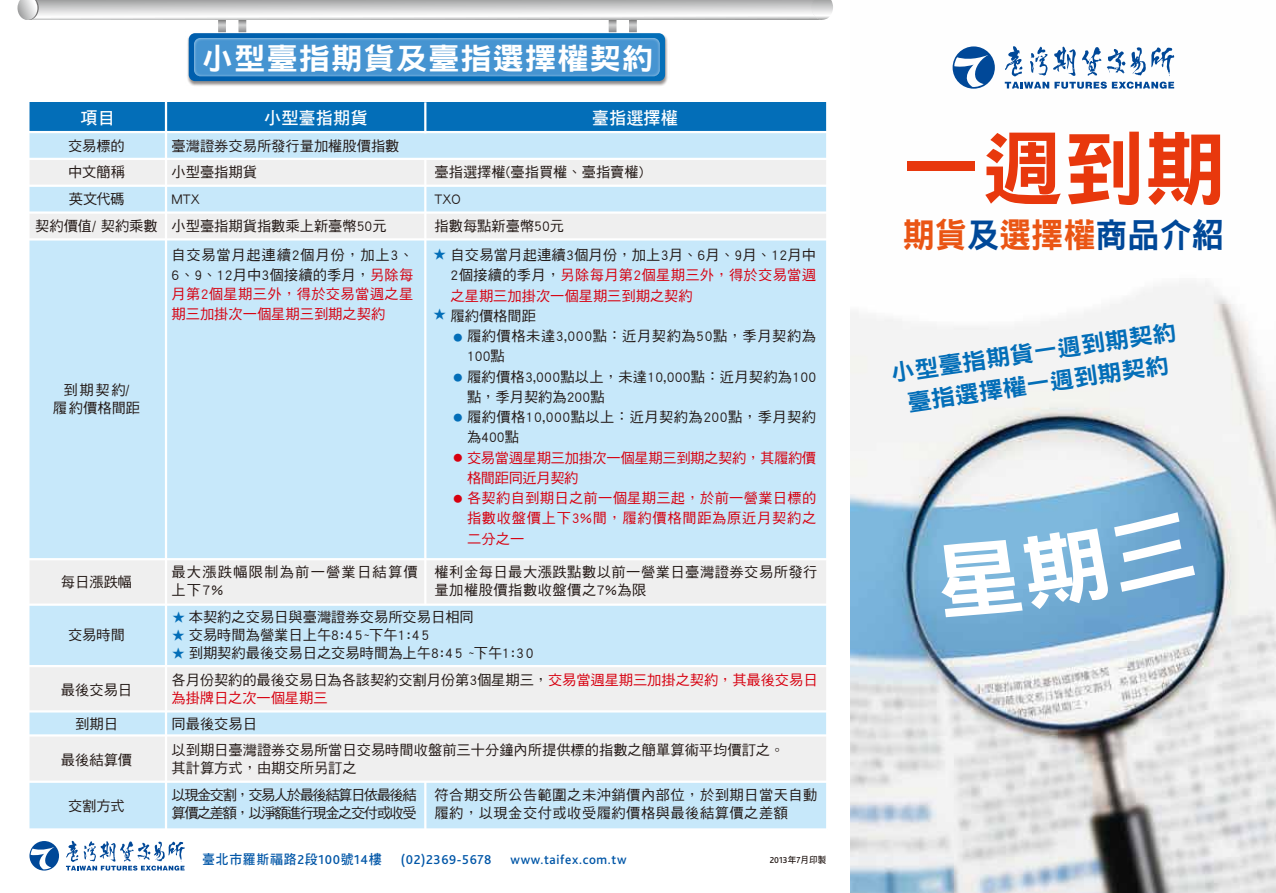
<style>
.page{position:relative;width:1276px;height:893px;background:#fff}
.page>*{position:absolute;margin:0;border:0;box-sizing:border-box;transform-origin:0 0}
.t1{font:81.3px "DF Hei Std W9";color:#e8380d}
.t2{font:34.05px "DF Hei Std W9";color:#ea5514;scale:.94 1}
.t3{font:30px "DF Hei Std W9";letter-spacing:.025em;color:#fff;scale:1.05 1}
.t4{font:22.8px/31.5px "DF Hei Std W9";color:#036eb8;text-align:center;scale:1.05 1}
.t5{font:17.25px "DF Hei Std W7";color:#fff}
.t6{font:14.25px/26.7px "DF Hei Std W5";color:#221815}
.t7{font:14.25px/20.2px "DF Hei Std W5";letter-spacing:.035em;color:#221815}
.t8{font:14.25px/20.2px "DF Hei Std W5";letter-spacing:.01em;color:#d7000f;text-align:justify}
.t9{font:14.25px/27.2px "DF Hei Std W5";letter-spacing:-.1em;color:#221815}
.t10{font:14.25px/18px "DF Hei Std W5";letter-spacing:.085em;color:#221815}
.t11{font:14.25px/18px "DF Hei Std W5";letter-spacing:.06em;color:#221815;text-align:center}
.t12{font:500 13.5px "Bliss 2";letter-spacing:.05em;color:#0056a7;scale:.96 1}
.t13{font:13.5px "DF Hei Std W7";letter-spacing:.05em;color:#0056a7;scale:.96 1}
.t14{font:500 9px "Bliss 2";color:#221815;scale:.95 1}
.t15{font:300 9px "Adobe Ming Std";color:#036eb8}
.t16{font:9px "DF Hei Std W5";color:#d7000f}
.s1{color:#221815}
.s2{font-family:"Adobe Ming Std";font-weight:300;color:#036eb8}
.s3{color:#d7000f}
.s4{font-family:"Bliss 2";font-weight:500}
.s5{font-family:"DF Hei Std W7";font-weight:400}
.s6{color:#004898}
</style>
<div class="page">
<img style="left:850px;top:56px;width:426px;height:837px">
<svg style="left:952px;top:46px;width:43px;height:43px"></svg>
<svg style="left:1004px;top:46px;width:170px;height:43px"></svg>
<svg style="left:941px;top:512px;width:254px;height:105px"></svg>
<svg style="left:29px;top:841px;width:30px;height:30px"></svg>
<svg style="left:66px;top:840px;width:119px;height:31px"></svg>
<img style="left:188px;top:81px;width:479px;height:5px">
<div style="left:28px;top:132px;width:799px;height:698px;background:#c7e8fa"></div>
<div style="left:28px;top:102px;width:799px;height:30px;background:#036eb8"></div>
<div style="left:28px;top:159px;width:799px;height:27px;background:#efefef"></div>
<div style="left:28px;top:213px;width:799px;height:26px;background:#efefef"></div>
<div style="left:28px;top:559px;width:799px;height:46px;background:#efefef"></div>
<div style="left:28px;top:666px;width:799px;height:45px;background:#efefef"></div>
<div style="left:28px;top:735px;width:799px;height:47px;background:#efefef"></div>
<hr style="left:26px;top:102px;width:3px;height:728px;background:#fff">
<hr style="left:165px;top:102px;width:2px;height:728px;background:#fff">
<hr style="left:424px;top:159px;width:2px;height:446px;background:#fff">
<hr style="left:424px;top:102px;width:2px;height:31px;background:#fff">
<hr style="left:424px;top:782px;width:2px;height:48px;background:#fff">
<hr style="left:826px;top:102px;width:3px;height:728px;background:#fff">
<hr style="left:28px;top:131px;width:799px;height:2px;background:#fff">
<hr style="left:28px;top:158px;width:799px;height:2px;background:#fff">
<hr style="left:28px;top:185px;width:799px;height:2px;background:#fff">
<hr style="left:28px;top:211px;width:799px;height:3px;background:#fff">
<hr style="left:28px;top:238px;width:799px;height:3px;background:#fff">
<hr style="left:28px;top:558px;width:799px;height:2px;background:#fff">
<hr style="left:28px;top:603px;width:799px;height:3px;background:#fff">
<hr style="left:28px;top:665px;width:799px;height:2px;background:#fff">
<hr style="left:28px;top:710px;width:799px;height:2px;background:#fff">
<hr style="left:28px;top:734px;width:799px;height:3px;background:#fff">
<hr style="left:28px;top:781px;width:799px;height:2px;background:#fff">
<hr style="left:28px;top:828px;width:799px;height:3px;background:#fff">
<svg style="left:18px;top:0;width:815px;height:81px"></svg>
<p class="t5" style="left:81px;top:108px;width:36px">項目</p>
<p class="t6" style="left:35px;top:132px;width:124px;text-align:center">交易標的<br>中文簡稱<br>英文代碼<br>契約價值/ 契約乘數</p>
<p class="t11" style="left:53px;top:381px;width:89px">到期契約/<br>履約價格間距</p>
<p class="t6" style="left:61px;top:569px;width:73px">每日漲跌幅</p>
<p class="t6" style="left:68px;top:621px;width:58px">交易時間</p>
<p class="t6" style="left:61px;top:676px;width:73px">最後交易日</p>
<p class="t6" style="left:75px;top:710px;width:44px">到期日</p>
<p class="t6" style="left:61px;top:746px;width:73px">最後結算價</p>
<p class="t6" style="left:68px;top:792px;width:58px">交割方式</p>
<h3 class="t3" style="left:202px;top:42px;width:431px">小型臺指期貨及臺指選擇權契約</h3>
<p class="t5" style="left:264px;top:108px;width:105px">小型臺指期貨</p>
<p class="t5" style="left:592px;top:108px;width:88px">臺指選擇權</p>
<p class="t6" style="left:171px;top:132px;width:230px">臺灣證券交易所發行量加權股價指數</p>
<p class="t6" style="left:171px;top:159px;width:87px">小型臺指期貨</p>
<p class="t6" style="left:434px;top:159px;width:210px">臺指選擇權(臺指買權、臺指賣權)</p>
<p class="t6" style="left:171px;top:186px;width:30px">MTX</p>
<p class="t6" style="left:434px;top:186px;width:28px">TXO</p>
<p class="t6" style="left:171px;top:211px;width:243px;line-height:29px">小型臺指期貨指數乘上新臺幣50元<br>自交易當月起連續2個月份，加上3、</p>
<p class="t8" style="left:171px;top:264px;width:243px;line-height:19.5px"><span class="s1">6、9、12月中3個接續的季月，</span>另除每月第2個星期三外，得於交易當週之星期三加掛次一個星期三到期之契約</p>
<p class="t7" style="left:467px;top:326px;width:351px">履約價格未達3,000點：近月契約為50點，季月契約為<br>100點<br>履約價格3,000點以上，未達10,000點：近月契約為100點，季月契約為200點<br>履約價格10,000點以上：近月契約為200點，季月契約為400點</p>
<p class="t8" style="left:467px;top:447px;width:351px;text-align:left">交易當週星期三加掛次一個星期三到期之契約，其履約價格間距同近月契約<br>各契約自到期日之前一個星期三起，於前一營業日標的指數收盤價上下3%間，履約價格間距為原近月契約之二分之一</p>
<p class="t6" style="left:434px;top:212px;width:131px">指數每點新臺幣50元</p>
<p class="t6" style="left:450px;top:245px;width:367px;line-height:20.2px;text-align:justify;text-indent:-18px"><span class="s2">★</span> 自交易當月起連續3個月份，加上3月、6月、9月、12月中2個接續的季月，<span class="s3">另除每月第2個星期三外，得於交易當週之星期三加掛次一個星期三到期之契約</span></p>
<p class="t6" style="left:433px;top:302px;width:105px"><span class="s2">★</span> 履約價格間距</p>
<p class="t15" style="left:453px;top:333px;width:10px">●</p>
<p class="t15" style="left:453px;top:373px;width:10px">●</p>
<p class="t15" style="left:453px;top:413px;width:10px">●</p>
<p class="t16" style="left:453px;top:452px;width:10px">●</p>
<p class="t16" style="left:453px;top:494px;width:10px">●</p>
<p class="t10" style="left:171px;top:563px;width:248px">最大漲跌幅限制為前一營業日結算價上下7%</p>
<p class="t7" style="left:434px;top:563px;width:384px;line-height:18px">權利金每日最大漲跌點數以前一營業日臺灣證券交易所發行量加權股價指數收盤價之7%為限</p>
<p class="t6" style="left:172px;top:604px;width:303px"><span class="s2">★</span> 本契約之交易日與臺灣證券交易所交易日相同</p>
<p class="t6" style="left:171px;top:622px;width:259px"><span class="s2">★</span> 交易時間為營業日上午8:45~下午1:45</p>
<p class="t6" style="left:171px;top:640px;width:647px;line-height:26.2px"><span class="s2">★</span> 到期契約最後交易日之交易時間為上午8:45 ~下午1:30<br>各月份契約的最後交易日為各該契約交割月份第3個星期三，<span class="s3">交易當週星期三加掛之契約，其最後交易日</span></p>
<p class="t8" style="left:171px;top:687px;width:158px">為掛牌日之次一個星期三</p>
<p class="t6" style="left:171px;top:711px;width:614px;line-height:26px">同最後交易日<br>以到期日臺灣證券交易所當日交易時間收盤前三十分鐘內所提供標的指數之簡單算術平均價訂之。</p>
<p class="t9" style="left:171px;top:754px;width:247px">其計算方式，由期交所另訂之<br>以現金交割，交易人於最後結算日依最後結</p>
<p class="t9" style="left:171px;top:799px;width:247px">算價之差額，以淨額進行現金之交付或收受</p>
<p class="t7" style="left:434px;top:786px;width:384px;line-height:18px">符合期交所公告範圍之未沖銷價內部位，於到期日當天自動履約，以現金交付或收受履約價格與最後結算價之差額</p>
<p class="t13" style="left:202px;top:852px;width:188px">臺北市羅斯福路<span class="s4">2</span>段<span class="s4">100</span>號<span class="s4">14</span>樓</p>
<p class="t12" style="left:401px;top:851px;width:96px">(02)2369-5678</p>
<p class="t12" style="left:510px;top:851px;width:122px">www.taifex.com.tw</p>
<p class="t14" style="left:769px;top:854px;width:61px">2013<span class="s5">年</span>7<span class="s5">月印製</span></p>
<h1 class="t1" style="left:901px;top:125px;width:326px">一週到期</h1>
<h2 class="t2" style="left:903px;top:217px;width:343px">期貨<span class="s6">及</span>選擇權<span class="s6">商品介紹</span></h2>
<h3 class="t4" style="left:889px;top:356px;width:276px;rotate:-8deg">小型臺指期貨一週到期契約臺指選擇權一週到期契約</h3>
</div>
